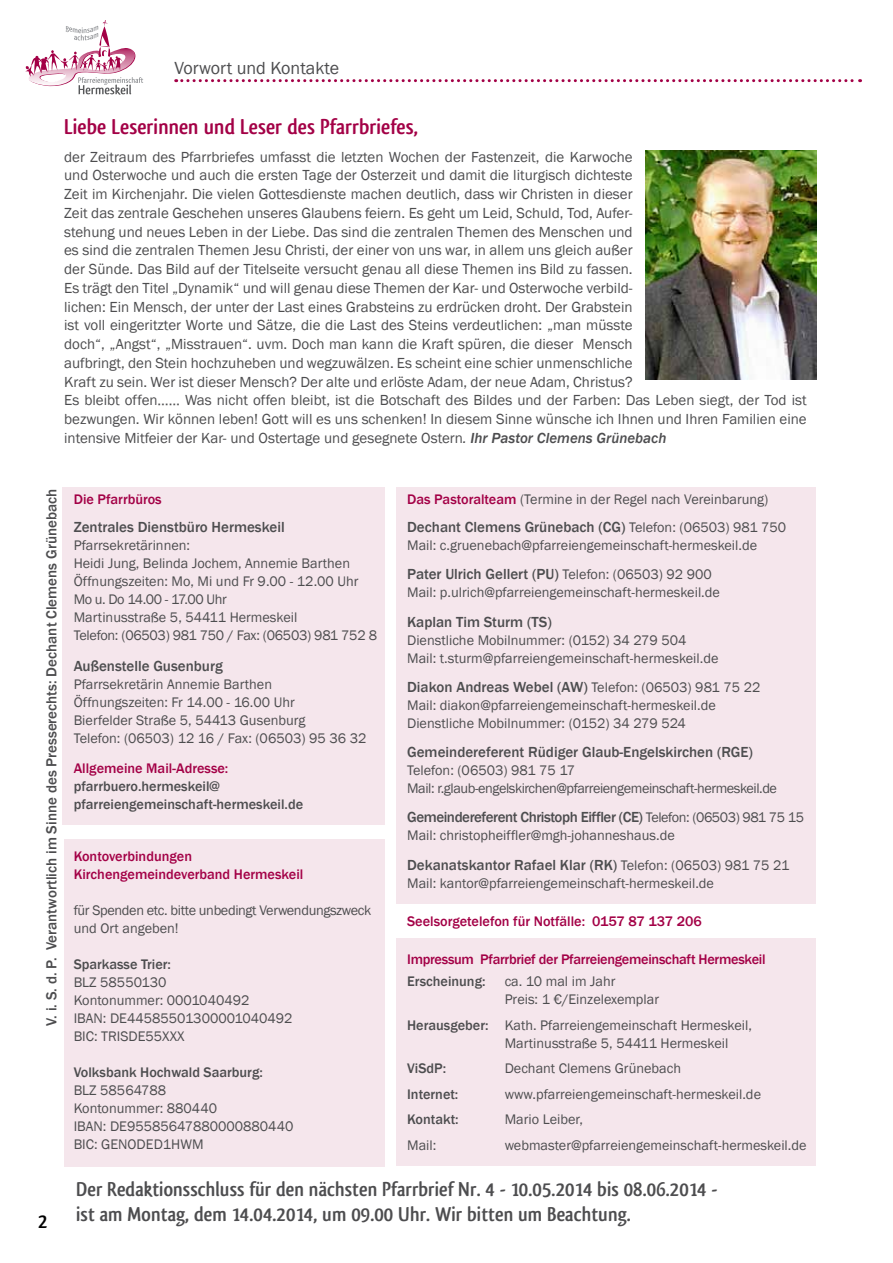
<style>
.page{position:relative;width:893px;height:1263px;background:#fff}
.page>*{position:absolute;margin:0;border:0;box-sizing:border-box;transform-origin:0 0}
.t1{font:700 22.5px "Qlassik";color:#a30046}
.t2{font:700 21px/25.2px "Qlassik";color:#4d4d4f}
.t3{font:700 21px "Qlassik";color:#000}
.t4{font:18px "Franklin Gothic";color:#4d4d4f}
.t5{font:15px/18.8px "Franklin Gothic";color:#4d4d4f}
.t6{font:500 15px "Franklin Gothic";color:#4d4d4f}
.t7{font:500 15px "Franklin Gothic";letter-spacing:-.03em;color:#4d4d4f}
.t8{font:14.25px/18px "Franklin Gothic";color:#4d4d4f}
.t9{font:500 14.25px/18px "Franklin Gothic";color:#4d4d4f}
.t10{font:500 14.25px/18px "Franklin Gothic";color:#a30046}
.t11{font:14.25px/18px "Franklin Gothic";letter-spacing:-.03em;color:#4d4d4f}
.t12{font:14.25px/18px "Franklin Gothic";letter-spacing:-.025em;color:#4d4d4f}
.t13{font:500 14.25px "Franklin Gothic";letter-spacing:-.02em;color:#a30046}
.s1{font-style:italic}
.s2{font-weight:500;font-style:italic}
.s3{font-weight:500;color:#a30046}
.s4{font-weight:400;font-size:14.25px}
.s5{font-weight:500}
</style>
<div class="page">
<svg style="left:25px;top:20px;width:118px;height:75px"></svg>
<svg style="left:176px;top:79px;width:685px;height:3px"></svg>
<div style="left:62px;top:487px;width:323px;height:338px;background:#f5e6ec"></div>
<div style="left:397px;top:487px;width:419px;height:417px;background:#f5e6ec"></div>
<div style="left:397px;top:939px;width:419px;height:227px;background:#f5e6ec"></div>
<div style="left:64px;top:839px;width:321px;height:327px;background:#f5e6ec"></div>
<img style="left:645px;top:151px;width:171px;height:228px">
<p class="t4" style="left:174px;top:57px;width:166px">Vorwort und Kontakte</p>
<h1 class="t1" style="left:64px;top:113px;width:355px">Liebe Leserinnen und Leser des Pfarrbriefes,</h1>
<p class="t5" style="left:64px;top:148px;width:744px">der Zeitraum des Pfarrbriefes umfasst die letzten Wochen der Fastenzeit, die Karwoche<br>und Osterwoche und auch die ersten Tage der Osterzeit und damit die liturgisch dichteste<br>Zeit im Kirchenjahr. Die vielen Gottesdienste machen deutlich, dass wir Christen in dieser<br>Zeit das zentrale Geschehen unseres Glaubens feiern. Es geht um Leid, Schuld, Tod, Aufer-<br>stehung und neues Leben in der Liebe. Das sind die zentralen Themen des Menschen und<br>es sind die zentralen Themen Jesu Christi, der einer von uns war, in allem uns gleich außer<br>der Sünde. Das Bild auf der Titelseite versucht genau all diese Themen ins Bild zu fassen.<br>Es trägt den Titel „Dynamik“ und will genau diese Themen der Kar- und Osterwoche verbild-<br>lichen: Ein Mensch, der unter der Last eines Grabsteins zu erdrücken droht. Der Grabstein<br>ist voll eingeritzter Worte und Sätze, die die Last des Steins verdeutlichen: „man müsste<br>doch“, „Angst“, „Misstrauen“. uvm. Doch man kann die Kraft spüren, die dieser Mensch<br>aufbringt, den Stein hochzuheben und wegzuwälzen. Es scheint eine schier unmenschliche<br>Kraft zu sein. Wer ist dieser Mensch? Der alte und erlöste Adam, der neue Adam, Christus?<br>Es bleibt offen…… Was nicht offen bleibt, ist die Botschaft des Bildes und der Farben: Das Leben siegt, der Tod ist bezwungen. Wir können leben! Gott will es uns schenken! In diesem Sinne wünsche ich Ihnen und Ihren Familien eine intensive Mitfeier der Kar- und Ostertage und gesegnete Ostern<span class="s1">.</span> <span class="s2">Ihr Pastor Clemens Grünebach</span></p>
<p class="t6" style="left:42px;top:1026px;width:539px;rotate:-90deg">V. i. S. d. P. Verantwortlich im Sinne des Presserechts: Dechant Clemens Grünebach</p>
<h2 class="t3" style="left:38px;top:1208px;width:11px">2</h2>
<p class="t10" style="left:74px;top:491px;width:90px">Die Pfarrbüros</p>
<p class="t6" style="left:74px;top:518px;width:213px">Zentrales Dienstbüro Hermeskeil</p>
<p class="t8" style="left:74px;top:537px;width:305px">Pfarrsekretärinnen:<br>Heidi Jung, Belinda Jochem, Annemie Barthen Öffnungszeiten: Mo, Mi und Fr 9.00 - 12.00 Uhr Mo u. Do 14.00 - 17.00 Uhr<br>Martinusstraße 5, 54411 Hermeskeil<br>Telefon: (06503) 981 750 / Fax: (06503) 981 752 8</p>
<p class="t6" style="left:74px;top:656px;width:151px">Außenstelle Gusenburg</p>
<p class="t8" style="left:74px;top:675px;width:294px">Pfarrsekretärin Annemie Barthen Öffnungszeiten: Fr 14.00 - 16.00 Uhr<br>Bierfelder Straße 5, 54413 Gusenburg<br>Telefon: (06503) 12 16 / Fax: (06503) 95 36 32</p>
<p class="t10" style="left:74px;top:759px;width:156px">Allgemeine Mail-Adresse:</p>
<p class="t9" style="left:74px;top:777px;width:231px">pfarrbuero.hermeskeil@ pfarreiengemeinschaft-hermeskeil.de</p>
<p class="t10" style="left:74px;top:848px;width:231px">Kontoverbindungen<br>Kirchengemeindeverband Hermeskeil</p>
<p class="t12" style="left:74px;top:902px;width:299px">für Spenden etc. bitte unbedingt Verwendungszweck und Ort angeben!</p>
<p class="t9" style="left:74px;top:956px;width:99px">Sparkasse Trier:</p>
<p class="t8" style="left:74px;top:974px;width:220px">BLZ 58550130<br>Kontonummer: 0001040492<br>IBAN: DE44585501300001040492<br>BIC: TRISDE55XXX</p>
<p class="t9" style="left:74px;top:1064px;width:191px">Volksbank Hochwald Saarburg:</p>
<p class="t8" style="left:74px;top:1082px;width:221px">BLZ 58564788<br>Kontonummer: 880440<br>IBAN: DE95585647880000880440<br>BIC: GENODED1HWM</p>
<p class="t8" style="left:407px;top:491px;width:363px"><span class="s3">Das Pastoralteam</span> (Termine in der Regel nach Vereinbarung)</p>
<p class="t6" style="left:407px;top:518px;width:381px">Dechant Clemens Grünebach (CG) <span class="s4">Telefon: (06503) 981 750</span></p>
<p class="t8" style="left:407px;top:537px;width:351px">Mail: c.gruenebach@pfarreiengemeinschaft-hermeskeil.de</p>
<p class="t6" style="left:407px;top:565px;width:306px">Pater Ulrich Gellert (PU) <span class="s4">Telefon: (06503) 92 900</span></p>
<p class="t8" style="left:407px;top:584px;width:314px">Mail: p.ulrich@pfarreiengemeinschaft-hermeskeil.de</p>
<p class="t6" style="left:407px;top:612px;width:146px">Kaplan Tim Sturm (TS)</p>
<p class="t8" style="left:407px;top:631px;width:313px">Dienstliche Mobilnummer: (0152) 34 279 504<br>Mail: t.sturm@pfarreiengemeinschaft-hermeskeil.de</p>
<p class="t6" style="left:407px;top:677px;width:355px">Diakon Andreas Webel (AW) <span class="s4">Telefon: (06503) 981 75 22</span></p>
<p class="t8" style="left:407px;top:696px;width:310px">Mail: diakon@pfarreiengemeinschaft-hermeskeil.de<br>Dienstliche Mobilnummer: (0152) 34 279 524</p>
<p class="t6" style="left:407px;top:743px;width:347px">Gemeindereferent Rüdiger Glaub-Engelskirchen (RGE)</p>
<p class="t11" style="left:407px;top:762px;width:371px">Telefon: (06503) 981 75 17<br>Mail: r.glaub-engelskirchen@pfarreiengemeinschaft-hermeskeil.de</p>
<p class="t7" style="left:407px;top:808px;width:398px">Gemeindereferent Christoph Eiffler (CE) <span class="s4">Telefon: (06503) 981 75 15</span></p>
<p class="t8" style="left:407px;top:827px;width:269px">Mail: christopheiffler@mgh-johanneshaus.de</p>
<p class="t6" style="left:407px;top:855px;width:384px">Dekanatskantor Rafael Klar (RK) <span class="s4">Telefon: (06503) 981 75 21</span></p>
<p class="t8" style="left:407px;top:874px;width:308px">Mail: kantor@pfarreiengemeinschaft-hermeskeil.de</p>
<p class="t10" style="left:407px;top:912px;width:296px">Seelsorgetelefon für Notfälle: 0157 87 137 206</p>
<p class="t13" style="left:407px;top:950px;width:360px">Impressum Pfarrbrief der Pfarreiengemeinschaft Hermeskeil</p>
<p class="t9" style="left:407px;top:973px;width:80px">Erscheinung:</p>
<p class="t8" style="left:505px;top:973px;width:156px">ca. 10 mal im Jahr<br>Preis: 1 €/Einzelexemplar</p>
<p class="t8" style="left:505px;top:1016px;width:249px;text-indent:-97px"><span class="s5">Herausgeber:</span> Kath. Pfarreiengemeinschaft Hermeskeil,<br>Martinusstraße 5, 54411 Hermeskeil</p>
<p class="t9" style="left:407px;top:1060px;width:40px">ViSdP:</p>
<p class="t8" style="left:505px;top:1060px;width:178px">Dechant Clemens Grünebach</p>
<p class="t9" style="left:407px;top:1085px;width:53px">Internet:</p>
<p class="t8" style="left:505px;top:1085px;width:258px">www.pfarreiengemeinschaft-hermeskeil.de</p>
<p class="t9" style="left:407px;top:1111px;width:53px">Kontakt:</p>
<p class="t8" style="left:505px;top:1111px;width:80px">Mario Leiber,</p>
<p class="t8" style="left:407px;top:1136px;width:31px">Mail:</p>
<p class="t8" style="left:505px;top:1136px;width:303px">webmaster@pfarreiengemeinschaft-hermeskeil.de</p>
<h2 class="t2" style="left:76px;top:1176px;width:643px">Der Redaktionsschluss für den nächsten Pfarrbrief Nr. 4 - 10.05.2014 bis 08.06.2014 - ist am Montag, dem 14.04.2014, um 09.00 Uhr. Wir bitten um Beachtung.</h2>
</div>
